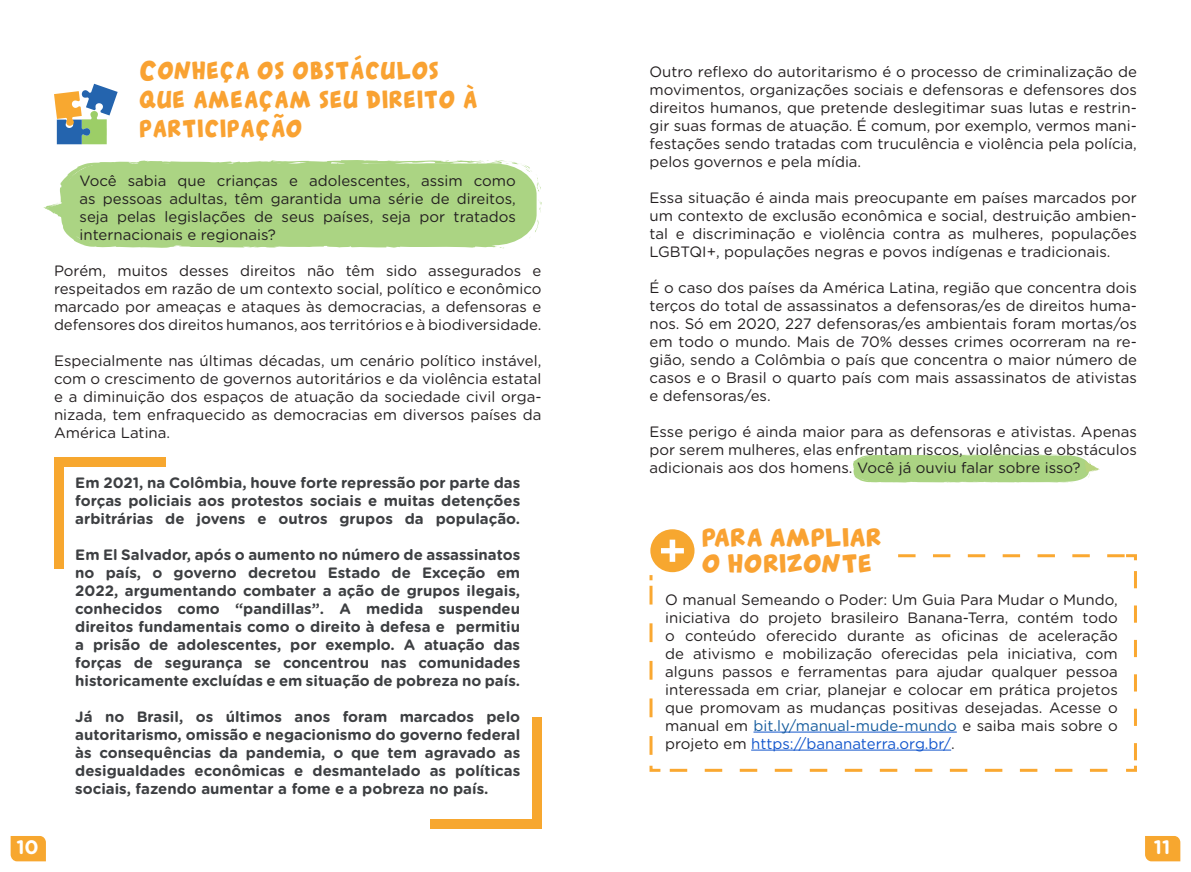
<style>
.page{position:relative;width:1191px;height:872px;background:#fff}
.page>*{position:absolute;margin:0;border:0;box-sizing:border-box;transform-origin:0 0}
.Título{font:700 24px/28.8px "Canted FX";color:#f9a232}
.t1{font:700 21.75px/26.1px "Canted FX";color:#f9a232}
.t2{font:700 19.5px "Gotham Rounded";color:#fff}
.t3{font:15px/18px "Gotham Rounded";color:#231f20;text-align:justify}
.t4{font:700 15px/18px "Gotham Rounded";color:#3d3f42;text-align:justify}
.s1{color:#175d9e}
.s2{color:#15c}
</style>
<div class="page">
<svg style="left:11px;top:836px;width:35px;height:25px"></svg>
<svg style="left:1145px;top:836px;width:35px;height:25px"></svg>
<svg style="left:853px;top:454px;width:246px;height:29px;background:#b5d992"></svg>
<svg style="left:43px;top:160px;width:499px;height:89px;background:#b4d890"></svg>
<svg style="left:54px;top:84px;width:64px;height:60px"></svg>
<div style="left:54px;top:457px;width:9px;height:112px;background:#f7a72f"></div>
<div style="left:54px;top:457px;width:112px;height:9px;background:#f7a72f"></div>
<div style="left:532px;top:716px;width:9px;height:112px;background:#f7a72f"></div>
<div style="left:429px;top:819px;width:112px;height:9px;background:#f7a72f"></div>
<hr style="left:753px;top:731px;width:203px;height:1px;background:#15c">
<hr style="left:751px;top:749px;width:200px;height:1px;background:#15c">
<svg style="left:1126px;top:571px;width:11px;height:201px"></svg>
<svg style="left:669px;top:769px;width:438px;height:3px"></svg>
<svg style="left:649px;top:765px;width:12px;height:7px"></svg>
<svg style="left:649px;top:586px;width:3px;height:169px"></svg>
<svg style="left:649px;top:575px;width:3px;height:5px"></svg>
<div style="left:650px;top:529px;width:44px;height:43px;background:#f7a72f;border-radius:50%"></div>
<svg style="left:661px;top:539px;width:23px;height:23px"></svg>
<svg style="left:898px;top:554px;width:239px;height:7px"></svg>
<p class="Título" style="left:139px;top:54px;width:340px">Conheça os obstáculos que ameaçam seu direito à participação</p>
<p class="t3" style="left:80px;top:171px;width:438px">Você sabia que crianças e adolescentes, assim como as pessoas adultas, têm garantida uma série de direitos, seja pelas legislações de seus países, seja por tratados internacionais e regionais?</p>
<p class="t3" style="left:54px;top:261px;width:489px">Porém, muitos desses direitos não têm sido assegurados e respeitados em razão de um contexto social, político e econômico marcado por ameaças e ataques às democracias, a defensoras e defensores dos direitos humanos, aos territórios e à biodiversidade.</p>
<p class="t3" style="left:54px;top:351px;width:489px">Especialmente nas últimas décadas, um cenário político instável, com o crescimento de governos autoritários e da violência estatal e a diminuição dos espaços de atuação da sociedade civil orga&shy;nizada, tem enfraquecido as democracias em diversos países da América Latina.</p>
<p class="t4" style="left:75px;top:473px;width:446px">Em 2021, na Colômbia, houve forte repressão por parte das forças policiais aos protestos sociais e muitas detenções arbitrárias de jovens e outros grupos da população.</p>
<p class="t4" style="left:75px;top:545px;width:446px">Em El Salvador, após o aumento no número de assassinatos no país, o governo decretou Estado de Exceção em 2022, argumentando combater a ação de grupos ilegais, conhecidos como “pandillas”. A medida suspendeu direitos fundamentais como o direito à defesa e permitiu a prisão de adolescentes, por exemplo. A atuação das forças de segurança se concentrou nas comunidades historicamente excluídas e em situação de pobreza no país.</p>
<p class="t4" style="left:75px;top:707px;width:446px">Já no Brasil, os últimos anos foram marcados pelo autoritarismo, omissão e negacionismo do governo federal às consequências da pandemia, o que tem agravado as desigualdades econômicas e desmantelado as políticas sociais, fazendo aumentar a fome e a pobreza no país.</p>
<p class="t3" style="left:649px;top:62px;width:489px">Outro reflexo do autoritarismo é o processo de criminalização de movimentos, organizações sociais e defensoras e defensores dos direitos humanos, que pretende deslegitimar suas lutas e restrin&shy;gir suas formas de atuação. É comum, por exemplo, vermos mani&shy;festações sendo tratadas com truculência e violência pela polícia, pelos governos e pela mídia.</p>
<p class="t3" style="left:649px;top:188px;width:489px">Essa situação é ainda mais preocupante em países marcados por um contexto de exclusão econômica e social, destruição ambien&shy;tal e discriminação e violência contra as mulheres, populações LGBTQI+, populações negras e povos indígenas e tradicionais.</p>
<p class="t3" style="left:649px;top:278px;width:489px">É o caso dos países da América Latina, região que concentra dois terços do total de assassinatos a defensoras/es de direitos huma&shy;nos. Só em 2020, 227 defensoras/es ambientais foram mortas/os em todo o mundo. Mais de 70% desses crimes ocorreram na re&shy;gião, sendo a Colômbia o país que concentra o maior número de casos e o Brasil o quarto país com mais assassinatos de ativistas e defensoras/es.</p>
<p class="t3" style="left:649px;top:422px;width:489px">Esse perigo é ainda maior para as defensoras e ativistas. Apenas por serem mulheres, elas enfrentam riscos, violências e obstáculos adicionais aos dos homens. Você já ouviu falar sobre isso?</p>
<h2 class="t1" style="left:702px;top:522px;width:182px">PARA AMPLIAR<br>O HORIZONTE</h2>
<p class="t3" style="left:665px;top:589px;width:454px">O manual Semeando o Poder: Um Guia Para Mudar o Mundo, iniciativa do projeto brasileiro Banana-Terra, contém todo o conteúdo oferecido durante as oficinas de aceleração de ativismo e mobilização oferecidas pela iniciativa, com alguns passos e ferramentas para ajudar qualquer pessoa interessada em criar, planejar e colocar em prática projetos que promovam as mudanças positivas desejadas. Acesse o manual em <span class="s1">bit.ly/manual-mude-mundo</span> e saiba mais sobre o projeto em <span class="s2">https://bananaterra.org.br/</span>.</p>
<h3 class="t2" style="left:16px;top:833px;width:24px">10</h3>
<h3 class="t2" style="left:1153px;top:833px;width:18px">11</h3>
</div>
